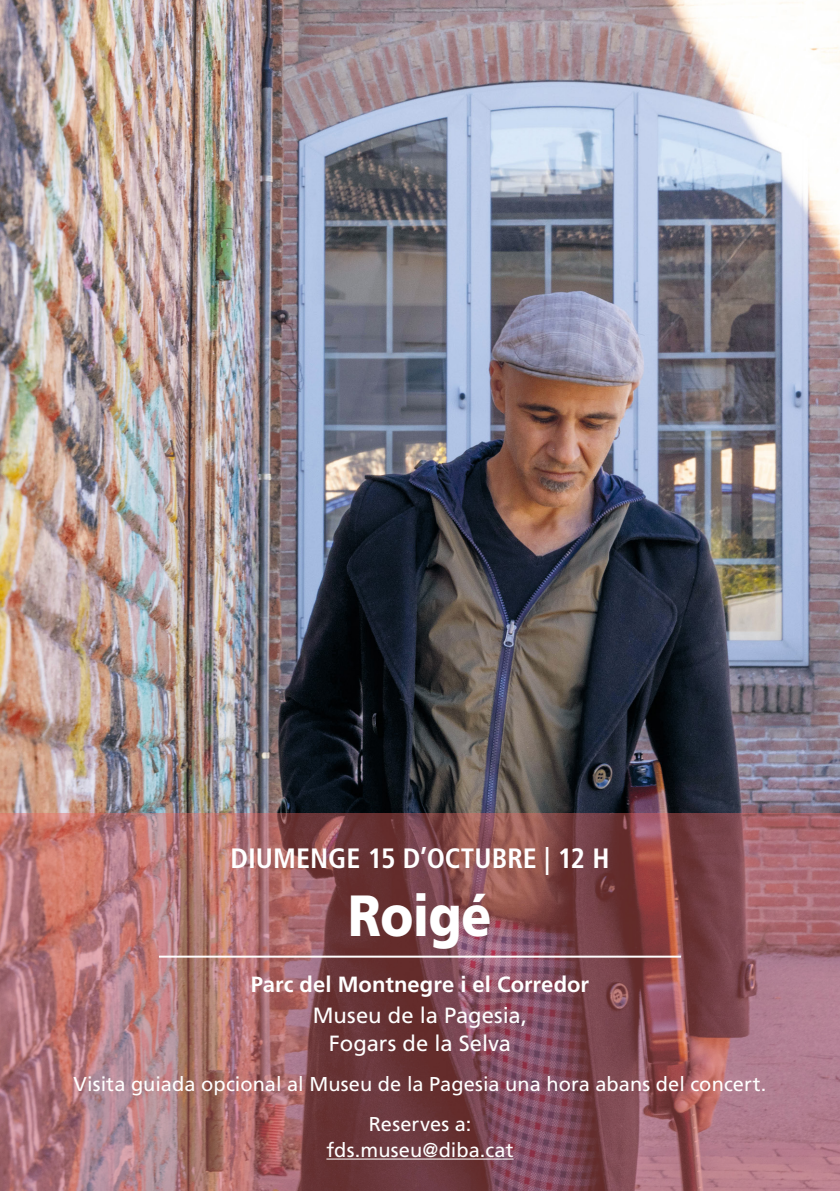
<style>
.page{position:relative;width:840px;height:1191px;background:#fff}
.page>*{position:absolute;margin:0;border:0;box-sizing:border-box;transform-origin:0 0}
.t1{font:900 58px "Frutiger LT Std";letter-spacing:-.01em;color:#fff;scale:.85 1}
.t2{font:700 condensed 28px "Frutiger LT Std";color:#fff}
.t3{font:22px/28px "Frutiger LT Std";color:#fff;text-align:center}
.t4{font:700 22px "Frutiger LT Std";color:#fff}
.t5{font:20px/40.2px "Frutiger LT Std";letter-spacing:.005em;color:#fff;text-align:center}
</style>
<div class="page">
<img style="left:0;top:0;width:839px;height:813px">
<svg style="left:0;top:813px;width:839px;height:378px;background:#975e63"></svg>
<hr style="left:159px;top:955px;width:521px;height:2px;background:#fff">
<hr style="left:326px;top:1158px;width:187px;height:1px;background:#fff">
<h2 class="t2" style="left:230px;top:841px;width:380px">DIUMENGE 15 D’OCTUBRE | 12 H</h2>
<h1 class="t1" style="left:348px;top:880px;width:170px">Roigé</h1>
<p class="t4" style="left:251px;top:971px;width:340px">Parc del Montnegre i el Corredor</p>
<p class="t3" style="left:312px;top:1001px;width:216px">Museu de la Pagesia,<br>Fogars de la Selva</p>
<p class="t5" style="left:74px;top:1064px;width:694px">Visita guiada opcional al Museu de la Pagesia una hora abans del concert.<br>Reserves a:</p>
<p class="t5" style="left:326px;top:1130px;width:188px">fds.museu@diba.cat</p>
</div>
